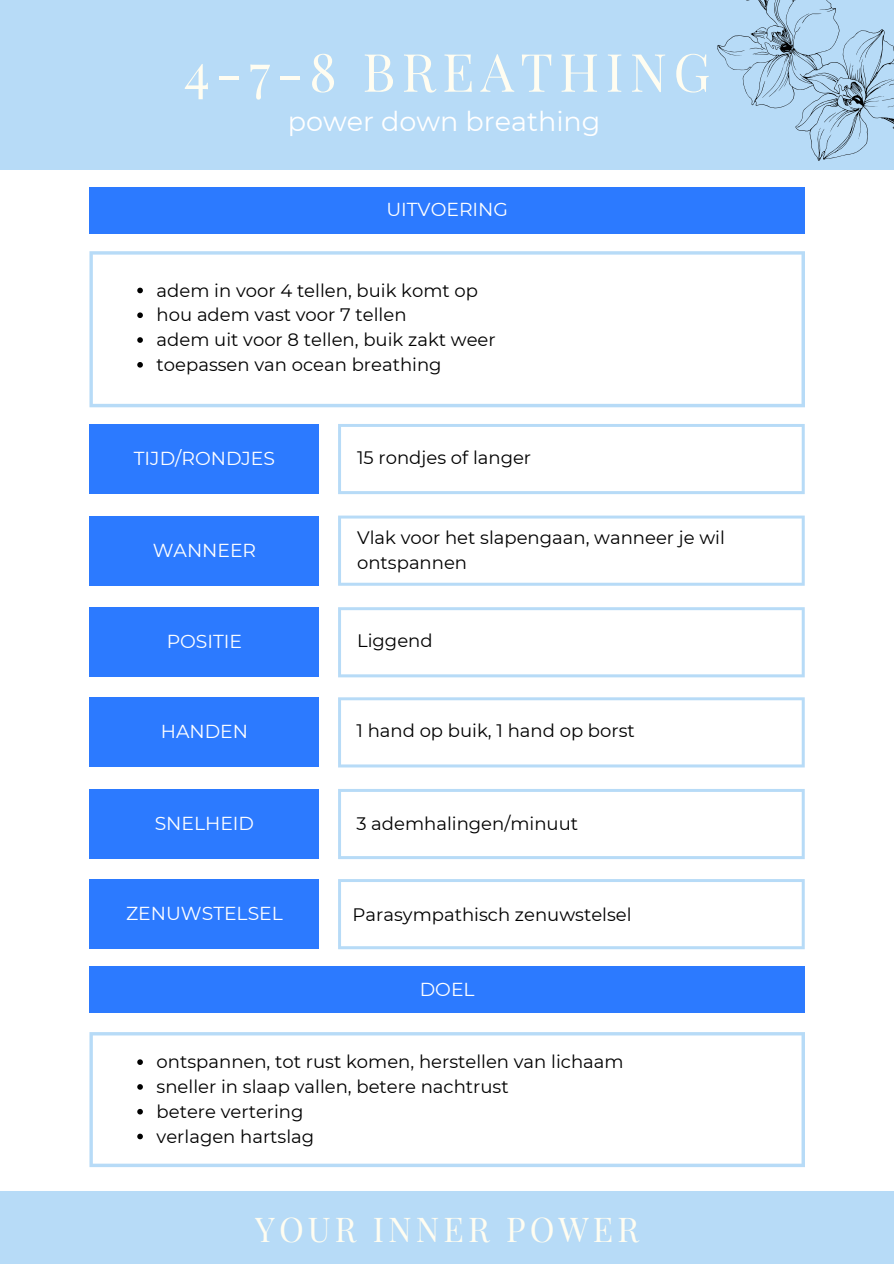
<style>
.page{position:relative;width:894px;height:1264px;background:#fff}
.page>*{position:absolute;margin:0;border:0;box-sizing:border-box;transform-origin:0 0}
.t1{font:52.65px "Playfair Display";letter-spacing:.12em;color:#fffdf1}
.t2{font:33.45px "Playfair Display";letter-spacing:.12em;color:#fffdf1}
.t3{font:27px "Montserrat";color:#fff}
.t4{font:18.75px "Montserrat";color:#fff}
.t5{font:18px/24.8px "Montserrat";color:#000}
</style>
<div class="page">
<div style="left:0;top:0;width:893px;height:170px;background:#b7dbf7"></div>
<svg style="left:717px;top:0;width:176px;height:161px"></svg>
<div style="left:89px;top:424px;width:230px;height:70px;background:#2c7aff"></div>
<div style="left:0;top:1191px;width:893px;height:72px;background:#b7dbf7"></div>
<div style="left:89px;top:515px;width:230px;height:70px;background:#2c7aff"></div>
<div style="left:89px;top:607px;width:230px;height:70px;background:#2c7aff"></div>
<div style="left:89px;top:697px;width:230px;height:70px;background:#2c7aff"></div>
<div style="left:89px;top:789px;width:230px;height:69px;background:#2c7aff"></div>
<div style="left:89px;top:879px;width:230px;height:69px;background:#2c7aff"></div>
<div style="left:89px;top:966px;width:715px;height:46px;background:#2c7aff"></div>
<svg style="left:338px;top:424px;width:466px;height:70px"></svg>
<svg style="left:89px;top:251px;width:715px;height:156px"></svg>
<svg style="left:338px;top:515px;width:466px;height:70px"></svg>
<svg style="left:338px;top:607px;width:466px;height:70px"></svg>
<div style="left:89px;top:187px;width:715px;height:46px;background:#2c7aff"></div>
<svg style="left:89px;top:1032px;width:715px;height:135px"></svg>
<svg style="left:338px;top:697px;width:466px;height:70px"></svg>
<svg style="left:338px;top:789px;width:466px;height:70px"></svg>
<svg style="left:338px;top:879px;width:466px;height:70px"></svg>
<svg style="left:137px;top:288px;width:6px;height:5px"></svg>
<svg style="left:137px;top:312px;width:6px;height:6px"></svg>
<svg style="left:137px;top:337px;width:6px;height:6px"></svg>
<svg style="left:137px;top:362px;width:6px;height:5px"></svg>
<svg style="left:137px;top:1059px;width:6px;height:5px"></svg>
<svg style="left:137px;top:1084px;width:6px;height:5px"></svg>
<svg style="left:137px;top:1108px;width:6px;height:6px"></svg>
<svg style="left:137px;top:1133px;width:6px;height:6px"></svg>
<p class="t1" style="left:184px;top:35px;width:528px">4-7-8 BREATHING</p>
<p class="t3" style="left:288px;top:105px;width:314px">power down breathing</p>
<p class="t4" style="left:386px;top:198px;width:123px">UITVOERING</p>
<p class="t5" style="left:157px;top:278px;width:323px">adem in voor 4 tellen, buik komt op</p>
<p class="t5" style="left:157px;top:302px;width:251px">hou adem vast voor 7 tellen</p>
<p class="t5" style="left:157px;top:327px;width:340px">adem uit voor 8 tellen, buik zakt weer</p>
<p class="t5" style="left:157px;top:352px;width:286px">toepassen van ocean breathing</p>
<p class="t4" style="left:134px;top:447px;width:143px">TIJD/RONDJES</p>
<p class="t5" style="left:357px;top:445px;width:175px">15 rondjes of langer</p>
<p class="t4" style="left:153px;top:538px;width:105px">WANNEER</p>
<p class="t5" style="left:357px;top:525px;width:369px">Vlak voor het slapengaan, wanneer je wil ontspannen</p>
<p class="t4" style="left:167px;top:630px;width:77px">POSITIE</p>
<p class="t5" style="left:357px;top:628px;width:77px">Liggend</p>
<p class="t4" style="left:161px;top:720px;width:89px">HANDEN</p>
<p class="t5" style="left:356px;top:718px;width:280px">1 hand op buik, 1 hand op borst</p>
<p class="t4" style="left:155px;top:811px;width:101px">SNELHEID</p>
<p class="t5" style="left:356px;top:811px;width:223px">3 ademhalingen/minuut</p>
<p class="t4" style="left:126px;top:902px;width:158px">ZENUWSTELSEL</p>
<p class="t5" style="left:352px;top:901px;width:280px">Parasympathisch zenuwstelsel</p>
<p class="t4" style="left:419px;top:977px;width:56px">DOEL</p>
<p class="t5" style="left:157px;top:1049px;width:468px">ontspannen, tot rust komen, herstellen van lichaam</p>
<p class="t5" style="left:157px;top:1074px;width:353px">sneller in slaap vallen, betere nachtrust</p>
<p class="t5" style="left:157px;top:1099px;width:148px">betere vertering</p>
<p class="t5" style="left:157px;top:1123px;width:159px">verlagen hartslag</p>
<p class="t2" style="left:255px;top:1205px;width:385px">YOUR INNER POWER</p>
</div>
